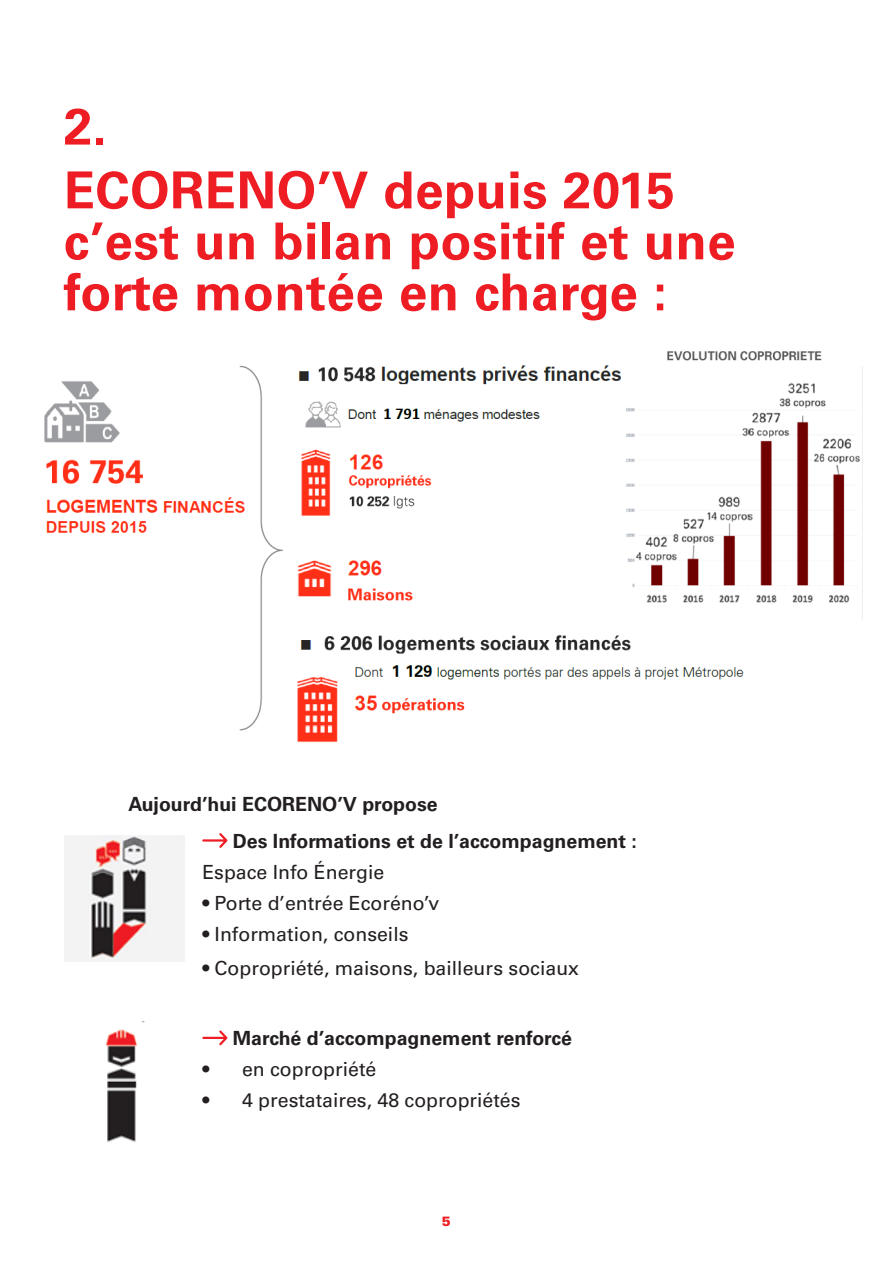
<style>
.page{position:relative;width:893px;height:1263px;background:#fff}
.page>*{position:absolute;margin:0;border:0;box-sizing:border-box;transform-origin:0 0}
.texte_courant{font:700 51px/51px "Univers";letter-spacing:.01em;color:#ee1d23}
.texte_courant-2{font:19.5px "Univers LT Std";color:#231f20}
.texte_courant-3{font:700 19.5px "Univers LT Std";color:#231f20}
.t1{font:900 13.5px "Univers";color:#ee1d23}
</style>
<div class="page">
<svg style="left:202px;top:833px;width:26px;height:15px"></svg>
<svg style="left:202px;top:1030px;width:26px;height:15px"></svg>
<img style="left:44px;top:351px;width:819px;height:391px">
<img style="left:65px;top:835px;width:120px;height:126px">
<img style="left:106px;top:1021px;width:39px;height:121px">
<h1 class="texte_courant" style="left:64px;top:102px;width:45px">2.</h1>
<p class="texte_courant" style="left:64px;top:165px;width:673px">ECORENO’V depuis 2015 c’est un bilan positif et une forte montée en charge :</p>
<p class="texte_courant-3" style="left:129px;top:793px;width:311px">Aujourd’hui ECORENO’V propose</p>
<p class="texte_courant-3" style="left:233px;top:829px;width:406px">Des Informations et de l’accompagnement :</p>
<p class="texte_courant-2" style="left:202px;top:860px;width:184px">Espace Info Énergie</p>
<p class="texte_courant-2" style="left:202px;top:891px;width:239px">• Porte d’entrée Ecoréno’v</p>
<p class="texte_courant-2" style="left:202px;top:922px;width:208px">• Information, conseils</p>
<p class="texte_courant-2" style="left:202px;top:956px;width:378px">• Copropriété, maisons, bailleurs sociaux</p>
<p class="texte_courant-3" style="left:233px;top:1027px;width:341px">Marché d’accompagnement renforcé</p>
<p class="texte_courant-2" style="left:202px;top:1058px;width:176px">• en copropriété</p>
<p class="texte_courant-2" style="left:202px;top:1089px;width:320px">• 4 prestataires, 48 copropriétés</p>
<p class="t1" style="left:442px;top:1212px;width:11px">5</p>
</div>
